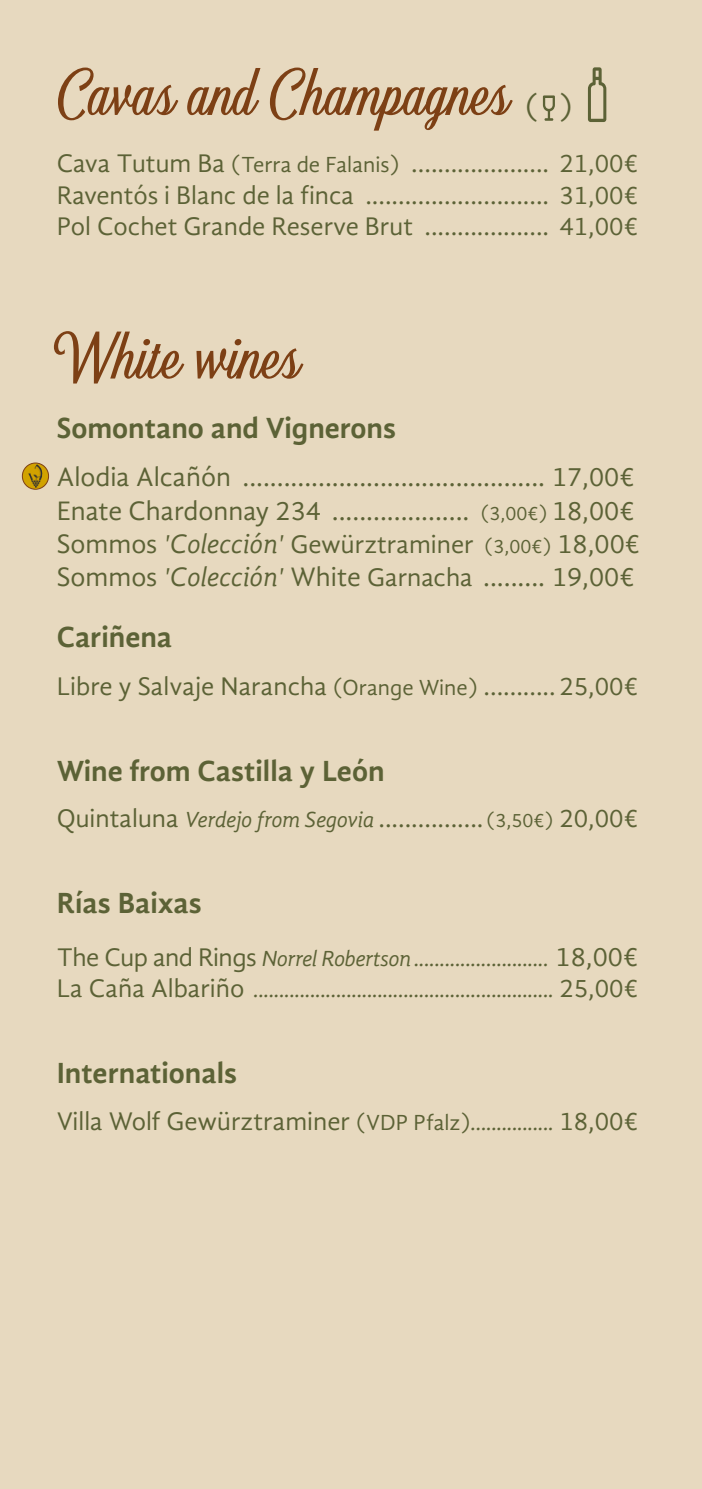
<style>
.page{position:relative;width:702px;height:1489px;background:#fff}
.page>*{position:absolute;margin:0;border:0;box-sizing:border-box;transform-origin:0 0}
.t1{font:62.5px "Eastside";color:#7d4015}
.t2{font:31px "Gandhi Sans";color:#5c6236}
.t3{font:700 30px "Gandhi Sans";color:#5c6236}
.t4{font:27.5px/33px "Gandhi Sans";color:#5c6236}
.t5{font:26.25px/31.5px "Gandhi Sans";color:#5c6236;text-align:justify}
.t6{font:italic 22.5px/31.5px "Gandhi Sans";letter-spacing:-.02em;color:#5c6236}
.s1{font-size:22.5px}
.s2{font-size:20px}
.s3{font-size:27.5px}
.s4{font-style:italic;font-size:27.5px}
.s5{font-style:italic}
.s6{font-size:26.25px}
.s7{font-style:italic;font-size:22.5px}
.s8{font-style:normal;font-size:26.25px}
.s9{font-style:normal;font-size:27.5px}
</style>
<div class="page">
<div style="left:0;top:0;width:702px;height:1488px;background:#e7d9bf"></div>
<svg style="left:588px;top:67px;width:18px;height:55px"></svg>
<svg style="left:543px;top:95px;width:12px;height:26px"></svg>
<svg style="left:22px;top:462px;width:27px;height:27px"></svg>
<img style="left:28px;top:463px;width:14px;height:25px">
<h1 class="t1" style="left:57px;top:56px;width:454px">Cavas and Champagnes</h1>
<p class="t5" style="left:57px;top:147px;width:583px">Cava Tutum Ba <span class="s1">(Terra de Falanis)</span> ..................... 21,00€ Raventós i Blanc de la finca ............................ 31,00€ Pol Cochet Grande Reserve Brut ................... 41,00€</p>
<p class="t2" style="left:525px;top:89px;width:49px">( )</p>
<h1 class="t1" style="left:57px;top:319px;width:244px">White wines</h1>
<p class="t3" style="left:57px;top:411px;width:341px">Somontano and Vignerons</p>
<p class="t4" style="left:57px;top:461px;width:579px">Alodia Alcañón ............................................ 17,00€<br>Enate Chardonnay 234 .................... <span class="s2">(3,00€)</span> 18,00€</p>
<p class="t5" style="left:57px;top:528px;width:584px"><span class="s3">Sommos</span> <span class="s4">'Colección'</span> Gewürztraminer <span class="s2">(3,00€)</span> <span class="s3">18,00€</span></p>
<p class="t4" style="left:57px;top:560px;width:579px">Sommos <span class="s5">'Colección'</span> White <span class="s6">Garnacha</span> ......... 19,00€</p>
<p class="t3" style="left:57px;top:619px;width:117px">Cariñena</p>
<p class="t5" style="left:57px;top:670px;width:583px">Libre y Salvaje Narancha <span class="s1">(Orange Wine)</span> ...........25,00€</p>
<p class="t3" style="left:57px;top:753px;width:329px">Wine from Castilla y León</p>
<p class="t5" style="left:57px;top:802px;width:583px">Quintaluna <span class="s7">Verdejo from Segovia</span> ................ <span class="s2">(3,50€)</span> 20,00€</p>
<p class="t3" style="left:57px;top:885px;width:147px">Rías Baixas</p>
<p class="t6" style="left:57px;top:942px;width:583px"><span class="s8">The Cup and Rings</span> Norrel Robertson.......................... <span class="s9">18,00€<br></span><span class="s8">La Caña Albariño</span> .......................................................... <span class="s8">25,00€</span></p>
<p class="t3" style="left:57px;top:1055px;width:182px">Internationals</p>
<p class="t5" style="left:57px;top:1105px;width:583px">Villa Wolf Gewürztraminer <span class="s1">(VDP Pfalz)</span><span class="s7">................</span> 18,00€</p>
</div>
